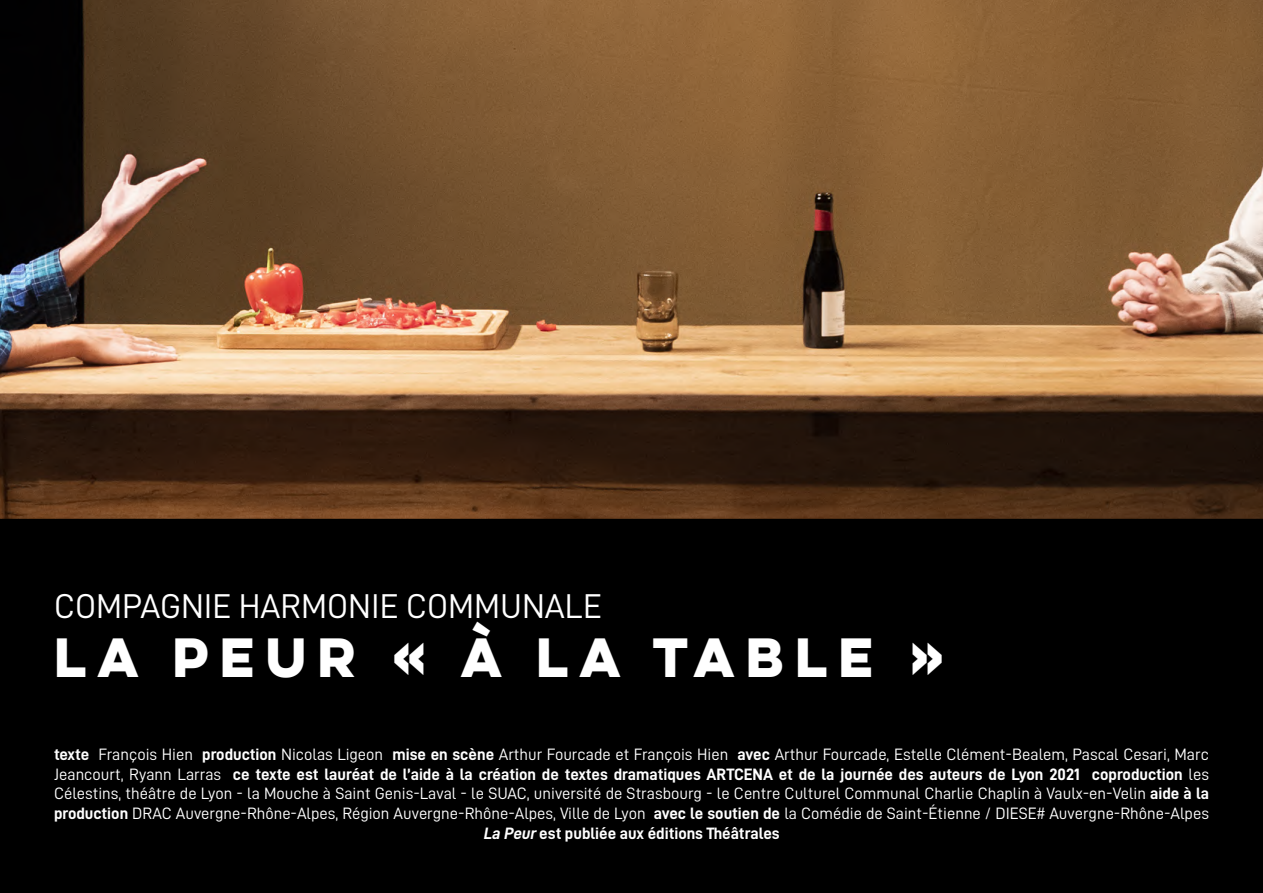
<style>
.page{position:relative;width:1263px;height:893px;background:#fff}
.page>*{position:absolute;margin:0;border:0;box-sizing:border-box;transform-origin:0 0}
.t1{font:700 49.5px "Lulo Clean W01 One";color:#fff}
.t2{font:34.5px "D DIN";color:#fff}
.t3{font:16.5px/19.8px "D DIN";color:#fff}
.t4{font:16.5px "D DIN Bold";color:#fff}
.s1{font-family:"D DIN Bold"}
.s2{font-family:"D DIN"}
.s3{font-style:italic}
</style>
<div class="page">
<img style="left:0;top:0;width:1263px;height:519px">
<div style="left:0;top:519px;width:1263px;height:374px;background:#000"></div>
<h2 class="t2" style="left:54px;top:587px;width:549px">Compagnie harmonie communale</h2>
<h1 class="t1" style="left:54px;top:622px;width:903px">LA PEUR « À LA TABLE »</h1>
<p class="t3" style="left:54px;top:744px;width:1156px"><span class="s1">texte</span> François H ien <span class="s1">production</span> N icolas Ligeon <span class="s1">mise en scène</span> Arthur Fourcade et François H ien <span class="s1">avec</span> Arthur Fourcade, Estelle Clément-Bealem, Pascal Cesari, Marc</p>
<p class="t4" style="left:54px;top:765px;width:1156px"><span class="s2">Jeancourt, Ryann Larras</span> ce texte est lauréat de l’aide à la création de textes dramatiques ARTCENA et de la journée des auteurs de Lyon 2021 coproduction <span class="s2">les</span></p>
<p class="t3" style="left:54px;top:783px;width:1156px">Célestins, théâtre de Lyon - la Mouche à Saint -Genis-Laval - le SUAC, université de Strasbourg - le Centre Culturel Communal Charlie Chaplin à Vaulx-en-Velin <span class="s1">aide à la production</span> DRAC -Auvergne-Rhône-Alpes, Région Auvergne-Rhône-Alpes, Ville de Lyon <span class="s1">avec le soutien de</span> la Comédie de Saint-Étienne / DIESE# -Auvergne-Rhône-Alpes</p>
<p class="t4" style="left:483px;top:824px;width:298px"><span class="s3">La Peur</span> est publiée aux éditions Théâtrales</p>
</div>
